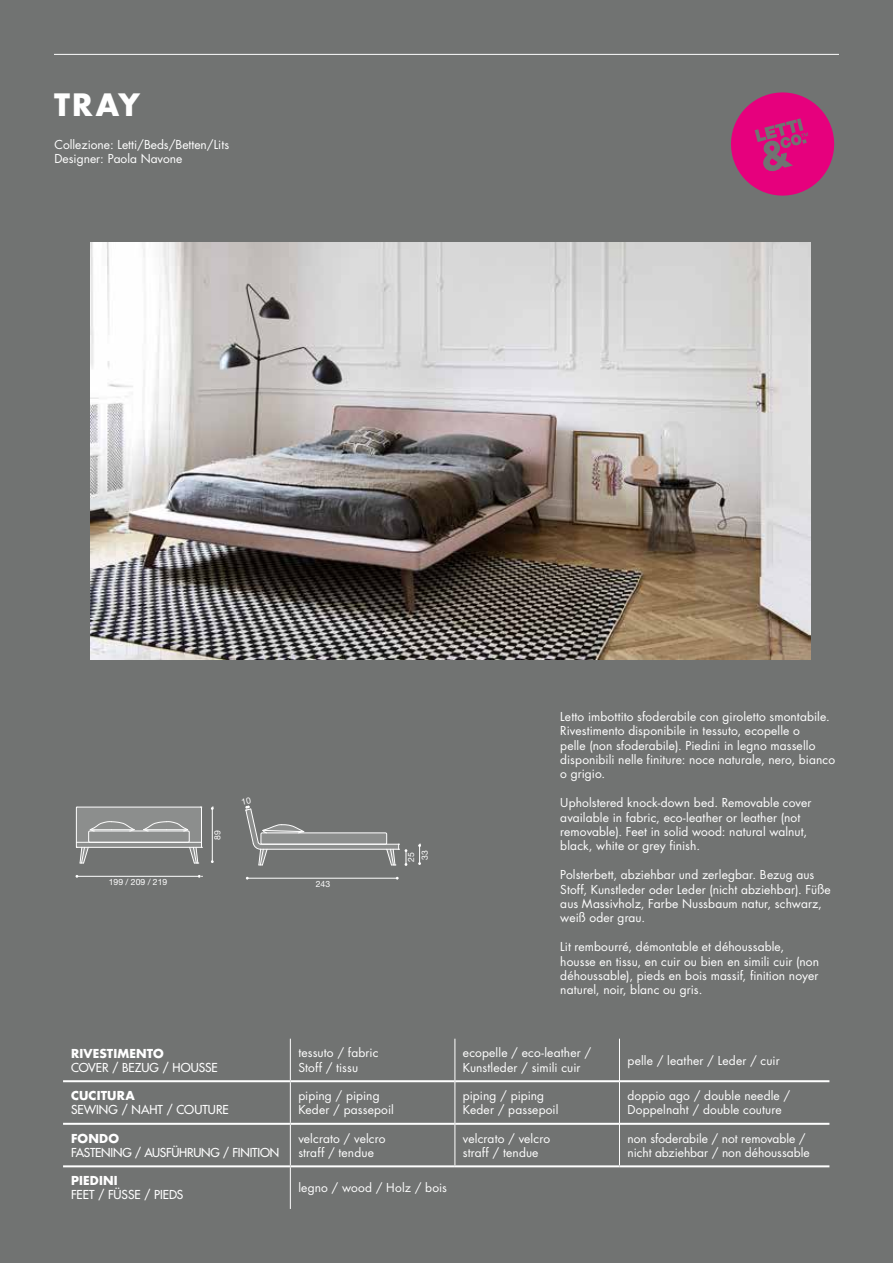
<style>
.page{position:relative;width:893px;height:1263px;background:#717372}
.page>*{position:absolute;margin:0;border:0;box-sizing:border-box;transform-origin:0 0}
.t1{font:700 30px "Futura";color:#fff}
.t2{font:12px/14.4px "Futura";letter-spacing:.01em;color:#fff}
.t3{font:12px "Futura";letter-spacing:-.01em;color:#fff}
.t4{font:700 12px "Futura";letter-spacing:.015em;color:#fff}
.t5{font:8.55px "Helvetica Neue";color:#fff}
</style>
<div class="page">
<svg style="left:731px;top:92px;width:103px;height:104px"></svg>
<hr style="left:54px;top:54px;width:785px;height:1px;background:#fff">
<img style="left:91px;top:242px;width:720px;height:418px">
<hr style="left:290px;top:1039px;width:1px;height:41px;background:#fff">
<hr style="left:290px;top:1082px;width:1px;height:41px;background:#fff">
<hr style="left:290px;top:1125px;width:1px;height:40px;background:#fff">
<hr style="left:290px;top:1167px;width:1px;height:42px;background:#fff">
<hr style="left:63px;top:1080px;width:227px;height:2px;background:#fff">
<hr style="left:290px;top:1080px;width:165px;height:2px;background:#fff">
<hr style="left:455px;top:1080px;width:164px;height:2px;background:#fff">
<hr style="left:620px;top:1080px;width:209px;height:2px;background:#fff">
<hr style="left:63px;top:1123px;width:227px;height:2px;background:#fff">
<hr style="left:290px;top:1123px;width:165px;height:2px;background:#fff">
<hr style="left:455px;top:1123px;width:164px;height:2px;background:#fff">
<hr style="left:620px;top:1123px;width:209px;height:2px;background:#fff">
<hr style="left:63px;top:1165px;width:227px;height:2px;background:#fff">
<hr style="left:290px;top:1165px;width:165px;height:2px;background:#fff">
<hr style="left:455px;top:1165px;width:164px;height:2px;background:#fff">
<hr style="left:619px;top:1165px;width:210px;height:2px;background:#fff">
<hr style="left:455px;top:1039px;width:1px;height:42px;background:#fff">
<hr style="left:619px;top:1039px;width:1px;height:42px;background:#fff">
<hr style="left:455px;top:1081px;width:1px;height:43px;background:#fff">
<hr style="left:619px;top:1081px;width:1px;height:43px;background:#fff">
<hr style="left:455px;top:1124px;width:1px;height:41px;background:#fff">
<hr style="left:619px;top:1124px;width:1px;height:41px;background:#fff">
<hr style="left:77px;top:876px;width:122px;height:1px;background:#fff">
<hr style="left:212px;top:808px;width:1px;height:54px;background:#fff">
<svg style="left:76px;top:806px;width:126px;height:58px"></svg>
<hr style="left:247px;top:878px;width:150px;height:1px;background:#fff">
<svg style="left:418px;top:844px;width:3px;height:21px"></svg>
<svg style="left:245px;top:805px;width:162px;height:61px"></svg>
<h1 class="t1" style="left:54px;top:85px;width:87px">TRAY</h1>
<p class="t2" style="left:54px;top:137px;width:176px">Collezione: Letti/Beds/Betten/Lits<br>Designer: Paola Navone</p>
<p class="t5" style="left:109px;top:877px;width:60px">199 / 209 / 219</p>
<p class="t5" style="left:212px;top:839px;width:11px;rotate:-90deg">89</p>
<p class="t5" style="left:316px;top:879px;width:16px">243</p>
<p class="t5" style="left:420px;top:860px;width:11px;rotate:-90deg">33</p>
<p class="t5" style="left:406px;top:862px;width:11px;rotate:-90deg">25</p>
<p class="t2" style="left:560px;top:709px;width:276px">Letto imbottito sfoderabile con giroletto smontabile.<br>Rivestimento disponibile in tessuto, ecopelle o<br>pelle (non sfoderabile). Piedini in legno massello disponibili nelle finiture: noce naturale, nero, bianco o grigio.</p>
<p class="t2" style="left:560px;top:796px;width:253px">Upholstered knock-down bed. Removable cover available in fabric, eco-leather or leather (not removable). Feet in solid wood: natural walnut, black, white or grey finish.</p>
<p class="t2" style="left:560px;top:868px;width:272px">Polsterbett, abziehbar und zerlegbar. Bezug aus Stoff, Kunstleder oder Leder (nicht abziehbar). Füße aus Massivholz, Farbe Nussbaum natur, schwarz, weiß oder grau.</p>
<p class="t2" style="left:560px;top:940px;width:260px">Lit rembourré, démontable et déhoussable, housse en tissu, en cuir ou bien en simili cuir (non déhoussable), pieds en bois massif, finition noyer naturel, noir, blanc ou gris.</p>
<p class="t4" style="left:71px;top:1045px;width:94px">RIVESTIMENTO</p>
<p class="t3" style="left:71px;top:1060px;width:148px">COVER / BEZUG / HOUSSE</p>
<p class="t2" style="left:298px;top:1046px;width:82px">tessuto / fabric<br>Stoff / tissu</p>
<p class="t2" style="left:463px;top:1046px;width:130px">ecopelle / eco-leather /<br>Kunstleder / simili cuir</p>
<p class="t2" style="left:627px;top:1053px;width:154px">pelle / leather / Leder / cuir</p>
<p class="t4" style="left:71px;top:1088px;width:65px">CUCITURA</p>
<p class="t3" style="left:71px;top:1102px;width:159px">SEWING / NAHT / COUTURE</p>
<p class="t2" style="left:298px;top:1088px;width:97px">piping / piping<br>Keder / passepoil</p>
<p class="t2" style="left:463px;top:1088px;width:97px">piping / piping<br>Keder / passepoil</p>
<p class="t2" style="left:627px;top:1088px;width:164px">doppio ago / double needle /<br>Doppelnaht / double couture</p>
<p class="t4" style="left:71px;top:1130px;width:49px">FONDO</p>
<p class="t3" style="left:71px;top:1145px;width:210px">FASTENING / AUSFÜHRUNG / FINITION</p>
<p class="t2" style="left:298px;top:1131px;width:89px">velcrato / velcro straff / tendue</p>
<p class="t2" style="left:463px;top:1131px;width:89px">velcrato / velcro straff / tendue</p>
<p class="t2" style="left:627px;top:1131px;width:184px">non sfoderabile / not removable / nicht abziehbar / non déhoussable</p>
<p class="t4" style="left:71px;top:1173px;width:48px">PIEDINI</p>
<p class="t3" style="left:71px;top:1187px;width:114px">FEET / FÜSSE / PIEDS</p>
<p class="t2" style="left:298px;top:1181px;width:150px">legno / wood / Holz / bois</p>
</div>
